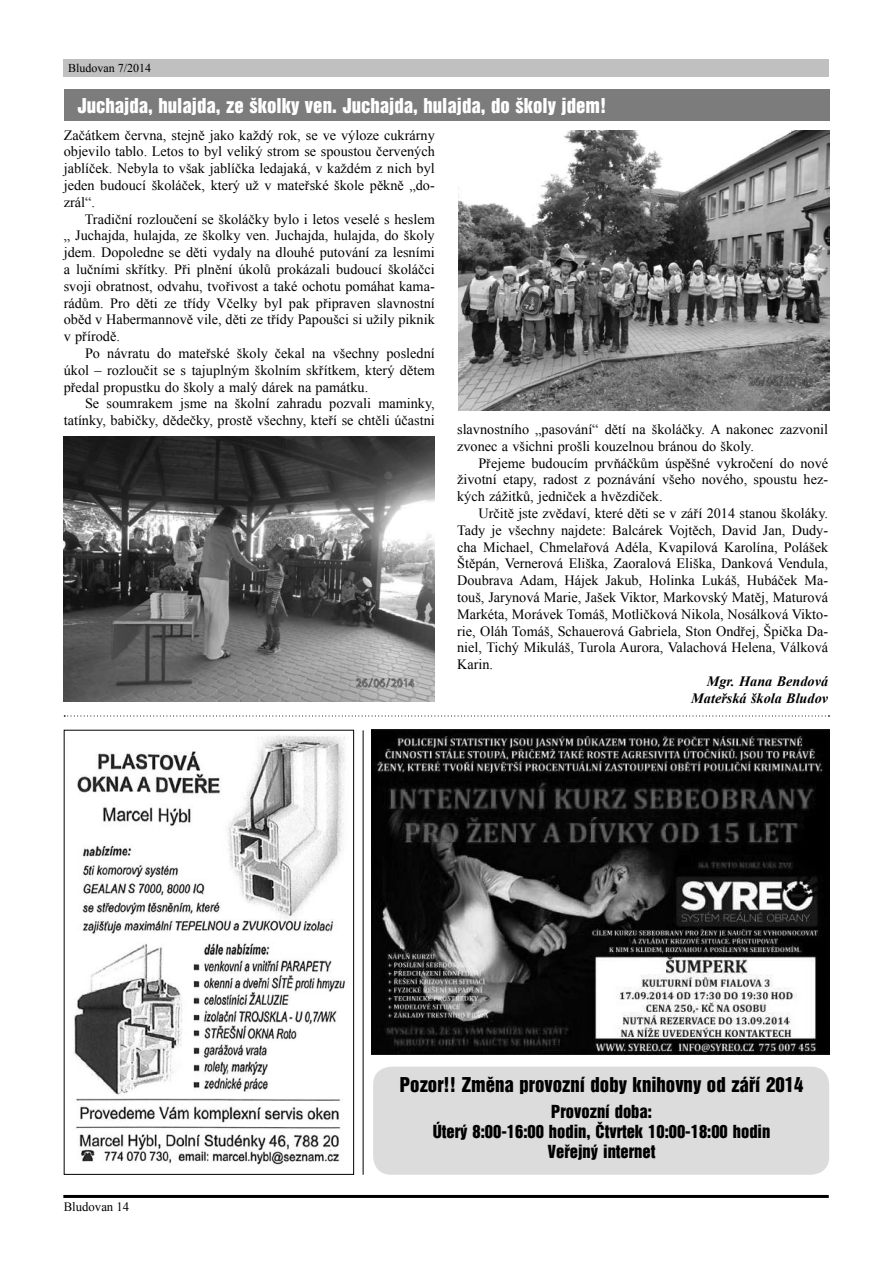
<style>
.page{position:relative;width:893px;height:1263px;background:#fff}
.page>*{position:absolute;margin:0;border:0;box-sizing:border-box;transform-origin:0 0}
.t1{font:18.75px "Switzerland Inserat CE";color:#fff}
.t2{font:18.75px "Switzerland Inserat CE";color:#000}
.t3{font:16.5px/19.8px "Switzerland Inserat CE";color:#000;text-align:center}
.t4{font:14.25px/16.8px "Times New Roman";color:#000;text-align:justify}
.t5{font:italic 700 14.25px/16.8px "Times New Roman";color:#000;text-align:right}
.t6{font:12.75px "Times New Roman";color:#000}
.t7{font:12px "Times New Roman";color:#000}
</style>
<div class="page">
<hr style="left:63px;top:1195px;width:766px;height:3px;background:#000">
<div style="left:64px;top:60px;width:765px;height:17px;background:#c0c0c0"></div>
<div style="left:373px;top:1067px;width:456px;height:108px;background:#dcdcdc"></div>
<div style="left:64px;top:89px;width:765px;height:32px;background:#7c7c7c"></div>
<img style="left:458px;top:130px;width:371px;height:281px">
<img style="left:64px;top:437px;width:371px;height:265px">
<img style="left:372px;top:730px;width:457px;height:324px">
<img style="left:74px;top:735px;width:272px;height:430px">
<div style="left:64px;top:730px;width:290px;height:445px;border:1px solid #000"></div>
<svg style="left:64px;top:715px;width:766px;height:1px"></svg>
<hr style="left:363px;top:730px;width:1px;height:445px;background:#000">
<p class="t7" style="left:68px;top:60px;width:85px">Bludovan 7/2014</p>
<h1 class="t1" style="left:77px;top:94px;width:530px">Juchajda, hulajda, ze školky ven. Juchajda, hulajda, do školy jdem!</h1>
<p class="t4" style="left:64px;top:126px;width:372px">Začátkem června, stejně jako každý rok, se ve výloze cukrárny objevilo tablo. Letos to byl veliký strom se spoustou červených jablíček. Nebyla to však jablíčka ledajaká, v každém z nich byl jeden budoucí školáček, který už v mateřské škole pěkně „do&shy;zrál“.</p>
<p class="t4" style="left:64px;top:210px;width:372px;text-indent:21px">Tradiční rozloučení se školáčky bylo i letos veselé s heslem „ Juchajda, hulajda, ze školky ven. Juchajda, hulajda, do školy jdem. Dopoledne se děti vydaly na dlouhé putování za lesními a lučními skřítky. Při plnění úkolů prokázali budoucí školáčci svoji obratnost, odvahu, tvořivost a také ochotu pomáhat kama&shy;rádům. Pro děti ze třídy Včelky byl pak připraven slavnostní oběd v Habermannově vile, děti ze třídy Papoušci si užily piknik v přírodě.</p>
<p class="t4" style="left:64px;top:345px;width:372px;text-indent:21px">Po návratu do mateřské školy čekal na všechny poslední úkol – rozloučit se s tajuplným školním skřítkem, který dětem předal propustku do školy a malý dárek na památku.</p>
<p class="t4" style="left:64px;top:395px;width:372px;text-align:right">Se soumrakem jsme na školní zahradu pozvali maminky, tatínky, babičky, dědečky, prostě všechny, kteří se chtěli účastni</p>
<p class="t7" style="left:118px;top:60px;width:7px">5</p>
<p class="t4" style="left:457px;top:421px;width:372px">slavnostního „pasování“ dětí na školáčky. A nakonec zazvonil zvonec a všichni prošli kouzelnou bránou do školy.</p>
<p class="t4" style="left:457px;top:454px;width:372px;text-indent:21px">Přejeme budoucím prvňáčkům úspěšné vykročení do nové životní etapy, radost z poznávání všeho nového, spoustu hez&shy;kých zážitků, jedniček a hvězdiček.</p>
<p class="t4" style="left:457px;top:505px;width:372px;text-indent:21px">Určitě jste zvědaví, které děti se v září 2014 stanou školáky.<br>Tady je všechny najdete: Balcárek Vojtěch, David Jan, Dudy&shy;cha Michael, Chmelařová Adéla, Kvapilová Karolína, Polášek Štěpán, Vernerová Eliška, Zaoralová Eliška, Danková Vendula, Doubrava Adam, Hájek Jakub, Holinka Lukáš, Hubáček Ma&shy;touš, Jarynová Marie, Jašek Viktor, Markovský Matěj, Maturová Markéta, Morávek Tomáš, Motličková Nikola, Nosálková Vikto&shy;rie, Oláh Tomáš, Schauerová Gabriela, Ston Ondřej, Špička Da&shy;niel, Tichý Mikuláš, Turola Aurora, Valachová Helena, Válková Karin.</p>
<p class="t5" style="left:691px;top:672px;width:138px">Mgr. Hana Bendová<br>Mateřská škola Bludov</p>
<p class="t6" style="left:64px;top:1198px;width:67px">Bludovan 14</p>
<h1 class="t2" style="left:400px;top:1073px;width:405px">Pozor!! Změna provozní doby knihovny od září 2014</h1>
<p class="t3" style="left:433px;top:1101px;width:339px">Provozní doba:<br>Úterý 8:00-16:00 hodin, Čtvrtek 10:00-18:00 hodin<br>Veřejný internet</p>
</div>
